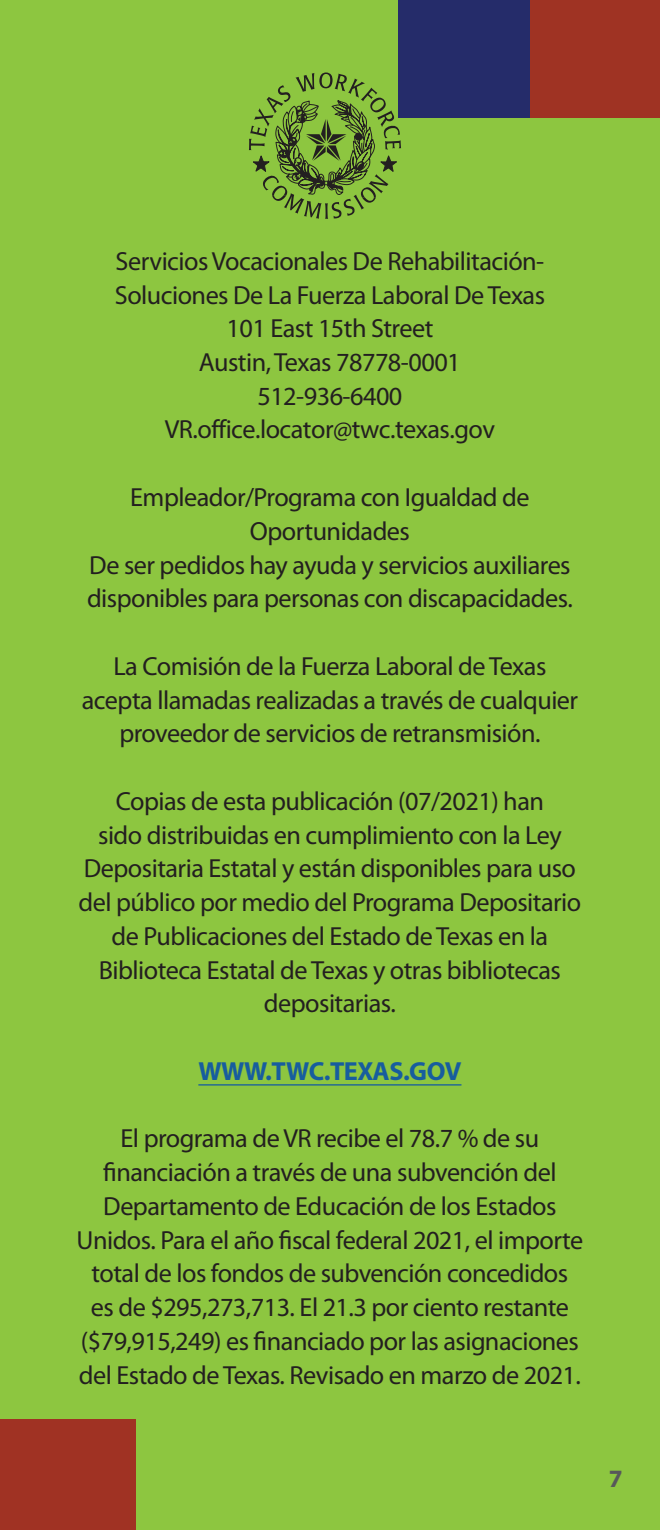
<style>
.page{position:relative;width:660px;height:1530px;background:#8dc640}
.page>*{position:absolute;margin:0;border:0;box-sizing:border-box;transform-origin:0 0}
.body_content{font:26.25px/33.8px "Myriad Pro";letter-spacing:-.02em;color:#231f20;text-align:center}
.Body_Centered{font:26.25px/33.8px "Myriad Pro";letter-spacing:-.02em;color:#231f20;text-align:center}
.t1{font:700 26.25px "Myriad Pro";letter-spacing:-.02em;color:#175d9e}
.t2{font:700 25px "Myriad Pro";color:#57585a}
</style>
<div class="page">
<div style="left:0;top:1419px;width:136px;height:111px;background:#a03223"></div>
<div style="left:398px;top:0;width:132px;height:117px;background:#252c6a"></div>
<div style="left:530px;top:0;width:130px;height:117px;background:#9f3323"></div>
<svg style="left:249px;top:72px;width:152px;height:147px"></svg>
<hr style="left:198px;top:1084px;width:263px;height:2px;background:#175d9e">
<p class="Body_Centered" style="left:115px;top:244px;width:432px">Servicios Vocacionales De Rehabilitación-<br>Soluciones De La Fuerza Laboral De Texas<br>101 East 15th Street<br>Austin, Texas 78778-0001<br>512-936-6400</p>
<p class="Body_Centered" style="left:165px;top:411px;width:332px">VR.office.locator@twc.texas.gov</p>
<p class="body_content" style="left:87px;top:480px;width:487px">Empleador/Programa con Igualdad de Oportunidades<br>De ser pedidos hay ayuda y servicios auxiliares disponibles para personas con discapacidades.</p>
<p class="body_content" style="left:82px;top:649px;width:498px">La Comisión de la Fuerza Laboral de Texas acepta llamadas realizadas a través de cualquier proveedor de servicios de retransmisión.</p>
<p class="body_content" style="left:79px;top:784px;width:504px">Copias de esta publicación (07/2021) han<br>sido distribuidas en cumplimiento con la Ley Depositaria Estatal y están disponibles para uso del público por medio del Programa Depositario de Publicaciones del Estado de Texas en la Biblioteca Estatal de Texas y otras bibliotecas depositarias.</p>
<p class="t1" style="left:198px;top:1054px;width:265px">WWW.TWC.TEXAS.GOV</p>
<p class="Body_Centered" style="left:77px;top:1121px;width:508px">El programa de VR recibe el 78.7 % de su financiación a través de una subvención del Departamento de Educación de los Estados Unidos. Para el año fiscal federal 2021, el importe total de los fondos de subvención concedidos<br>es de $295,273,713. El 21.3 por ciento restante ($79,915,249) es financiado por las asignaciones del Estado de Texas. Revisado en marzo de 2021.</p>
<p class="t2" style="left:609px;top:1462px;width:15px">7</p>
</div>
